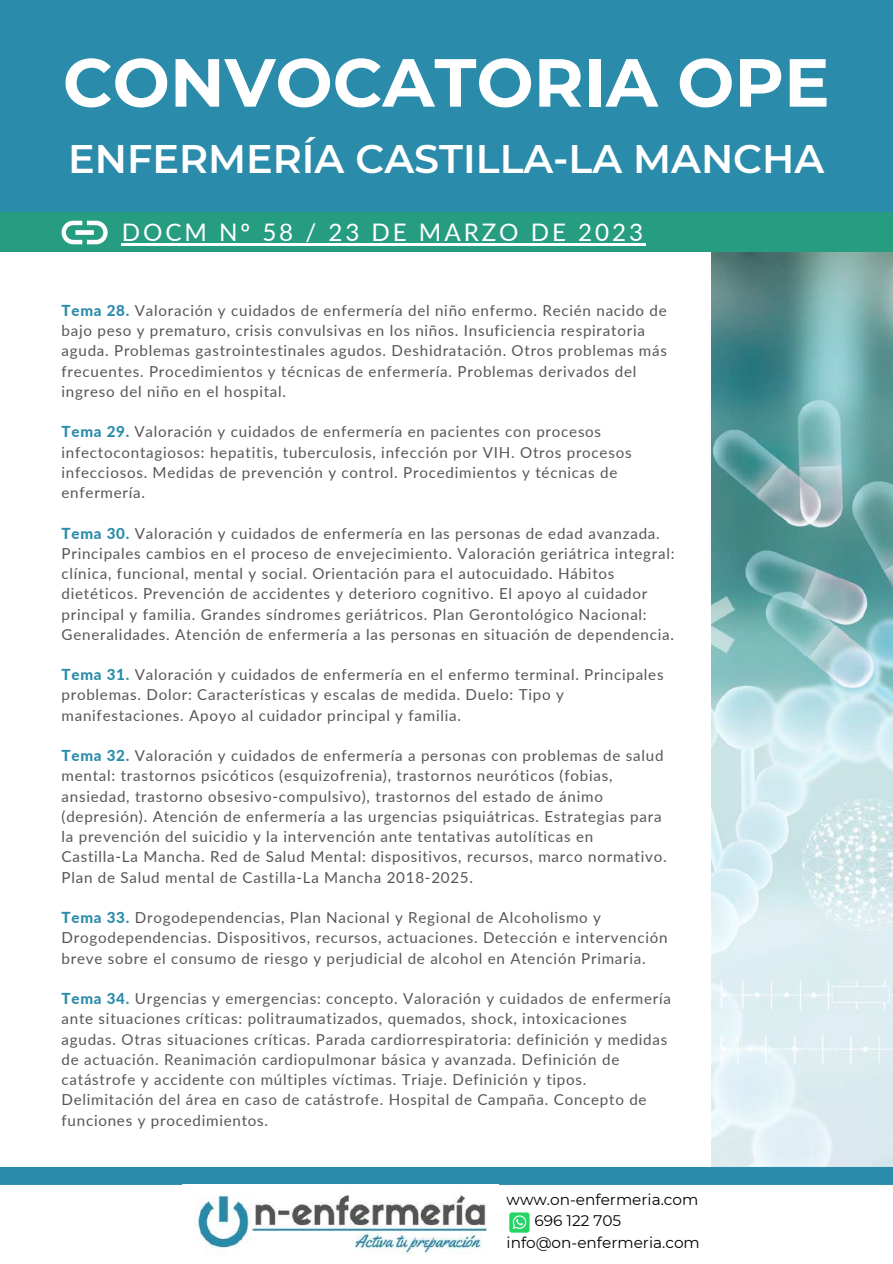
<style>
.page{position:relative;width:893px;height:1264px;background:#fff}
.page>*{position:absolute;margin:0;border:0;box-sizing:border-box;transform-origin:0 0}
.t1{font:700 67.8px "Montserrat";color:#fff}
.t2{font:600 39.75px "Montserrat";color:#fff}
.t3{font:24.15px "Lato";letter-spacing:.12em;color:#fff}
.t4{font:700 21.15px "PT Sans";letter-spacing:.1em;color:#fff}
.t5{font:15.3px "Montserrat";color:#000}
.t6{font:15.15px/20.2px "Lato";letter-spacing:.05em;color:#585555}
.s1{font-weight:800;color:#2b8baa}
</style>
<div class="page">
<img style="left:711px;top:252px;width:181px;height:914px">
<div style="left:0;top:0;width:892px;height:232px;background:#2b8baa"></div>
<div style="left:0;top:212px;width:892px;height:40px;background:#269d81"></div>
<div style="left:0;top:1166px;width:892px;height:18px;background:#2b8baa"></div>
<img style="left:194px;top:1195px;width:294px;height:60px">
<div style="left:509px;top:1212px;width:20px;height:20px;background:#25d366;border-radius:3px"></div>
<svg style="left:512px;top:1215px;width:14px;height:13px"></svg>
<hr style="left:122px;top:243px;width:524px;height:3px;background:#fff">
<svg style="left:62px;top:221px;width:46px;height:23px"></svg>
<h1 class="t1" style="left:63px;top:41px;width:768px">CONVOCATORIA OPE</h1>
<h2 class="t2" style="left:68px;top:134px;width:757px">ENFERMERÍA CASTILLA-LA MANCHA</h2>
<h3 class="t4" style="left:74px;top:133px;width:279px">ALEVINES A LA PARRILLA</h3>
<h3 class="t3" style="left:122px;top:217px;width:523px">DOCM Nº 58 / 23 DE MARZO DE 2023</h3>
<p class="t6" style="left:62px;top:300px;width:607px"><span class="s1">Tema 28.</span> Valoración y cuidados de enfermería del niño enfermo. Recién nacido de bajo peso y prematuro, crisis convulsivas en los niños. Insuficiencia respiratoria aguda. Problemas gastrointestinales agudos. Deshidratación. Otros problemas más frecuentes. Procedimientos y técnicas de enfermería. Problemas derivados del ingreso del niño en el hospital.</p>
<p class="t6" style="left:62px;top:421px;width:571px"><span class="s1">Tema 29.</span> Valoración y cuidados de enfermería en pacientes con procesos infectocontagiosos: hepatitis, tuberculosis, infección por VIH. Otros procesos infecciosos. Medidas de prevención y control. Procedimientos y técnicas de enfermería.</p>
<p class="t6" style="left:62px;top:522px;width:614px"><span class="s1">Tema 30.</span> Valoración y cuidados de enfermería en las personas de edad avanzada.<br>Principales cambios en el proceso de envejecimiento. Valoración geriátrica integral: clínica, funcional, mental y social. Orientación para el autocuidado. Hábitos dietéticos. Prevención de accidentes y deterioro cognitivo. El apoyo al cuidador principal y familia. Grandes síndromes geriátricos. Plan Gerontológico Nacional:<br>Generalidades. Atención de enfermería a las personas en situación de dependencia.</p>
<p class="t6" style="left:62px;top:664px;width:603px"><span class="s1">Tema 31.</span> Valoración y cuidados de enfermería en el enfermo terminal. Principales problemas. Dolor: Características y escalas de medida. Duelo: Tipo y manifestaciones. Apoyo al cuidador principal y familia.</p>
<p class="t6" style="left:62px;top:745px;width:606px"><span class="s1">Tema 32.</span> Valoración y cuidados de enfermería a personas con problemas de salud mental: trastornos psicóticos (esquizofrenia), trastornos neuróticos (fobias, ansiedad, trastorno obsesivo-compulsivo), trastornos del estado de ánimo (depresión). Atención de enfermería a las urgencias psiquiátricas. Estrategias para la prevención del suicidio y la intervención ante tentativas autolíticas en Castilla-La Mancha. Red de Salud Mental: dispositivos, recursos, marco normativo.<br>Plan de Salud mental de Castilla-La Mancha 2018-2025.</p>
<p class="t6" style="left:62px;top:907px;width:607px"><span class="s1">Tema 33.</span> Drogodependencias, Plan Nacional y Regional de Alcoholismo y<br>Drogodependencias. Dispositivos, recursos, actuaciones. Detección e intervención breve sobre el consumo de riesgo y perjudicial de alcohol en Atención Primaria.</p>
<p class="t6" style="left:62px;top:988px;width:611px"><span class="s1">Tema 34.</span> Urgencias y emergencias: concepto. Valoración y cuidados de enfermería ante situaciones críticas: politraumatizados, quemados, shock, intoxicaciones agudas. Otras situaciones críticas. Parada cardiorrespiratoria: definición y medidas de actuación. Reanimación cardiopulmonar básica y avanzada. Definición de catástrofe y accidente con múltiples víctimas. Triaje. Definición y tipos.<br>Delimitación del área en caso de catástrofe. Hospital de Campaña. Concepto de funciones y procedimientos.</p>
<p class="t5" style="left:506px;top:1189px;width:193px">www.on-enfermeria.com</p>
<p class="t5" style="left:534px;top:1211px;width:88px">696 122 705</p>
<p class="t5" style="left:506px;top:1232px;width:195px">info@on-enfermeria.com</p>
</div>
